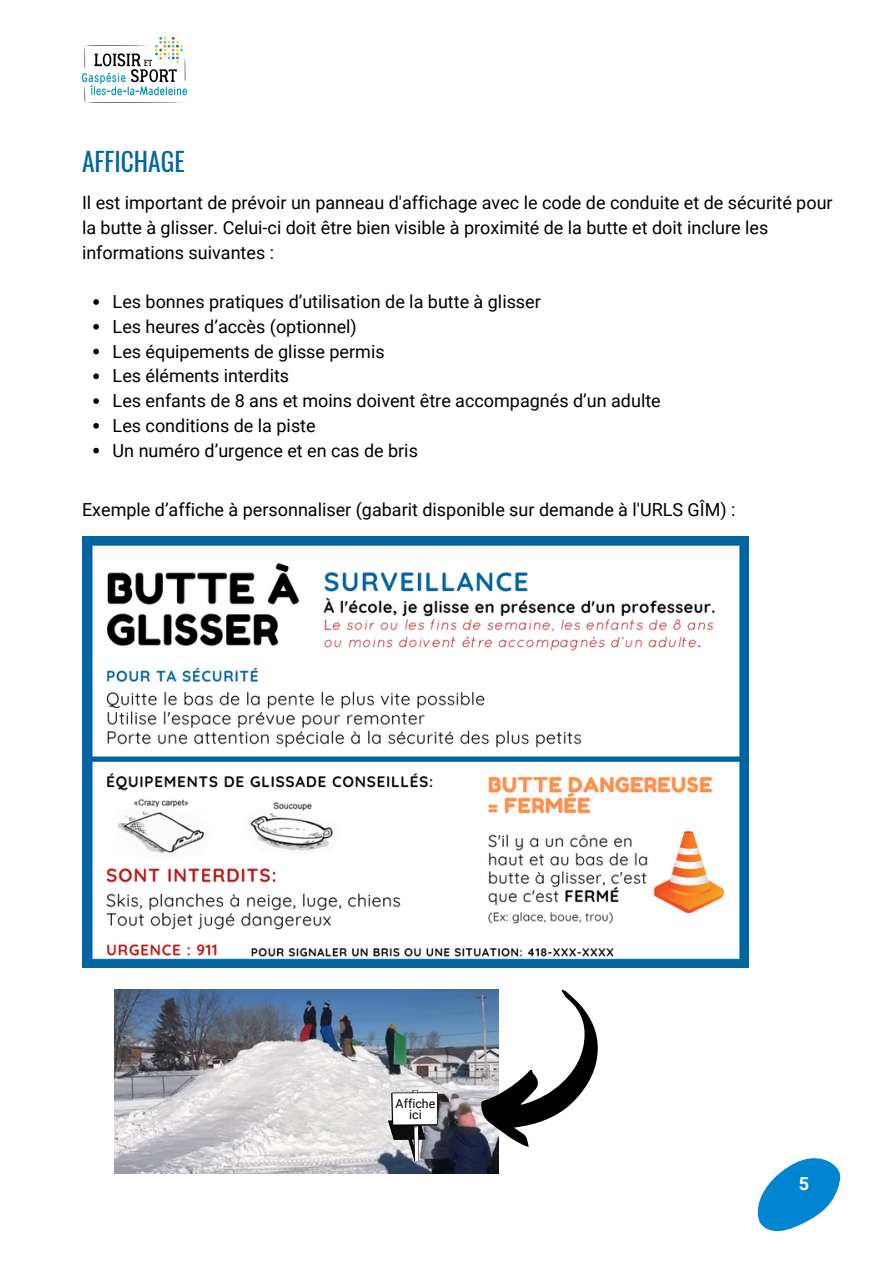
<style>
.page{position:relative;width:893px;height:1264px;background:#fff}
.page>*{position:absolute;margin:0;border:0;box-sizing:border-box;transform-origin:0 0}
.t1{font:25.5px "Oswald";color:#0065a1}
.t2{font:18px/24.8px "Roboto";color:#000}
.t3{font:700 18px "Roboto";color:#fff}
.t4{font:12.45px "Roboto";color:#000}
</style>
<div class="page">
<img style="left:82px;top:37px;width:105px;height:65px">
<img style="left:114px;top:989px;width:384px;height:184px">
<img style="left:388px;top:1090px;width:49px;height:70px">
<svg style="left:481px;top:989px;width:117px;height:157px"></svg>
<svg style="left:757px;top:1158px;width:83px;height:74px"></svg>
<img style="left:82px;top:536px;width:666px;height:431px">
<svg style="left:93px;top:299px;width:6px;height:6px"></svg>
<svg style="left:93px;top:324px;width:6px;height:5px"></svg>
<svg style="left:93px;top:349px;width:6px;height:5px"></svg>
<svg style="left:93px;top:373px;width:6px;height:6px"></svg>
<svg style="left:93px;top:398px;width:6px;height:6px"></svg>
<svg style="left:93px;top:423px;width:6px;height:5px"></svg>
<svg style="left:93px;top:448px;width:6px;height:5px"></svg>
<p class="t1" style="left:82px;top:141px;width:104px">AFFICHAGE</p>
<p class="t2" style="left:82px;top:191px;width:752px">Il est important de prévoir un panneau d'affichage avec le code de conduite et de sécurité pour la butte à glisser. Celui-ci doit être bien visible à proximité de la butte et doit inclure les informations suivantes :</p>
<p class="t2" style="left:113px;top:290px;width:429px">Les bonnes pratiques d’utilisation de la butte à glisser</p>
<p class="t2" style="left:113px;top:314px;width:246px">Les heures d’accès (optionnel)</p>
<p class="t2" style="left:113px;top:339px;width:273px">Les équipements de glisse permis</p>
<p class="t2" style="left:113px;top:364px;width:178px">Les éléments interdits</p>
<p class="t2" style="left:113px;top:389px;width:549px">Les enfants de 8 ans et moins doivent être accompagnés d’un adulte</p>
<p class="t2" style="left:113px;top:413px;width:204px">Les conditions de la piste</p>
<p class="t2" style="left:113px;top:438px;width:307px">Un numéro d’urgence et en cas de bris</p>
<p class="t2" style="left:82px;top:498px;width:655px">Exemple d’affiche à personnaliser (gabarit disponible sur demande à l'URLS GÎM) :</p>
<p class="t4" style="left:395px;top:1096px;width:41px">Affiche</p>
<p class="t4" style="left:409px;top:1107px;width:14px">ici</p>
<p class="t3" style="left:798px;top:1173px;width:12px">5</p>
</div>
